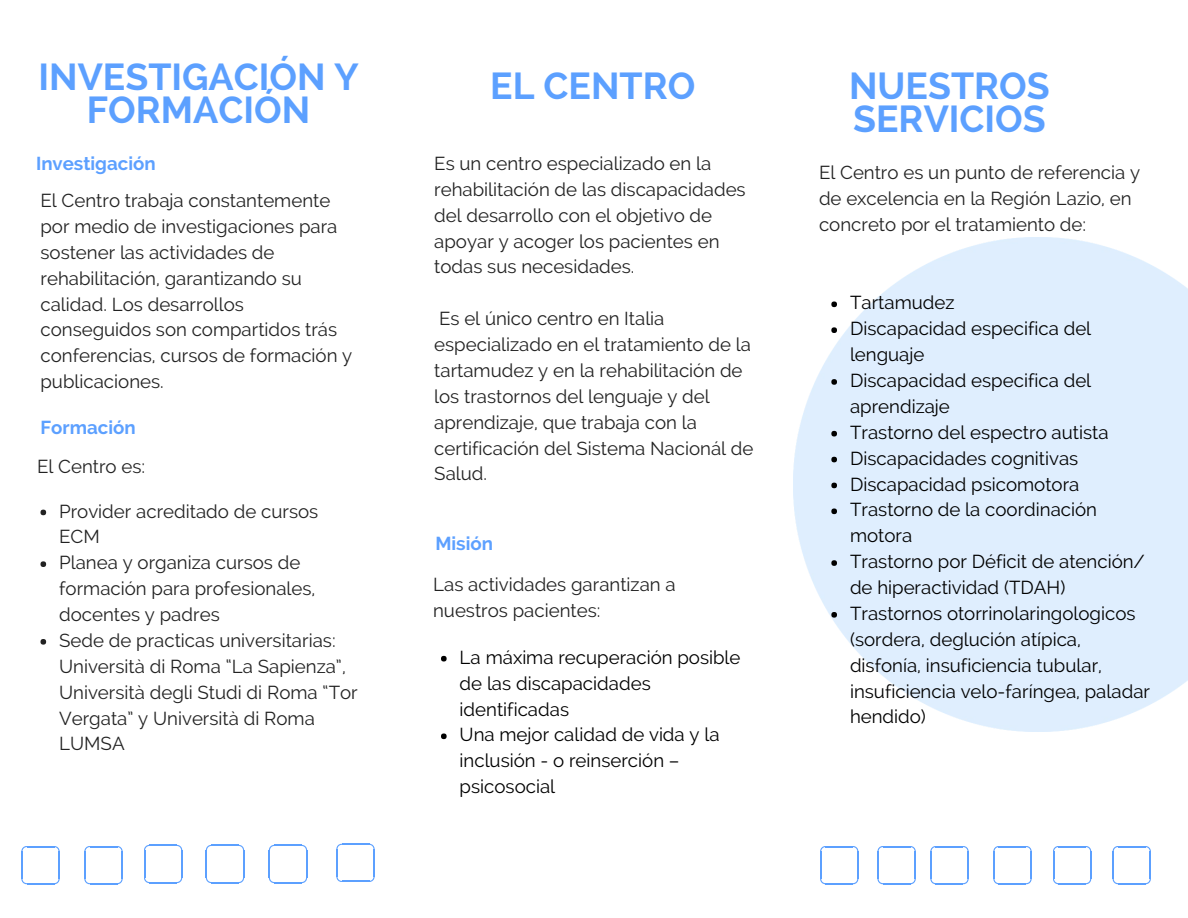
<style>
.page{position:relative;width:1188px;height:918px;background:#fff}
.page>*{position:absolute;margin:0;border:0;box-sizing:border-box;transform-origin:0 0}
.t1{font:700 37.35px/32.7px "Raleway";color:#5ca0ff;text-align:center}
.t2{font:18.75px/25.8px "Raleway";color:#222}
.t3{font:18.75px/25.8px "Raleway";color:#000}
.t4{font:700 18.75px "Raleway";color:#5ca0ff}
</style>
<div class="page">
<svg style="left:21px;top:846px;width:39px;height:5px"></svg>
<hr style="left:21px;top:851px;width:2px;height:28px;background:#5ca0ff">
<hr style="left:58px;top:851px;width:2px;height:28px;background:#5ca0ff">
<svg style="left:21px;top:879px;width:39px;height:5px"></svg>
<svg style="left:84px;top:846px;width:39px;height:5px"></svg>
<hr style="left:84px;top:851px;width:2px;height:28px;background:#5ca0ff">
<hr style="left:121px;top:851px;width:2px;height:28px;background:#5ca0ff">
<svg style="left:84px;top:879px;width:39px;height:5px"></svg>
<svg style="left:144px;top:845px;width:38px;height:38px"></svg>
<svg style="left:206px;top:845px;width:38px;height:38px"></svg>
<svg style="left:269px;top:845px;width:38px;height:38px"></svg>
<svg style="left:336px;top:844px;width:39px;height:5px"></svg>
<hr style="left:336px;top:849px;width:2px;height:28px;background:#5ca0ff">
<hr style="left:373px;top:849px;width:2px;height:28px;background:#5ca0ff">
<svg style="left:336px;top:877px;width:39px;height:5px"></svg>
<svg style="left:40px;top:510px;width:6px;height:5px"></svg>
<svg style="left:40px;top:561px;width:6px;height:6px"></svg>
<svg style="left:40px;top:639px;width:6px;height:6px"></svg>
<svg style="left:441px;top:656px;width:6px;height:6px"></svg>
<svg style="left:441px;top:734px;width:6px;height:5px"></svg>
<svg style="left:831px;top:302px;width:6px;height:5px"></svg>
<svg style="left:831px;top:327px;width:6px;height:6px"></svg>
<svg style="left:831px;top:379px;width:6px;height:6px"></svg>
<svg style="left:831px;top:431px;width:6px;height:5px"></svg>
<svg style="left:831px;top:457px;width:6px;height:5px"></svg>
<svg style="left:831px;top:483px;width:6px;height:5px"></svg>
<svg style="left:831px;top:508px;width:6px;height:6px"></svg>
<svg style="left:831px;top:560px;width:6px;height:6px"></svg>
<svg style="left:831px;top:612px;width:6px;height:6px"></svg>
<svg style="left:820px;top:846px;width:38px;height:38px"></svg>
<svg style="left:878px;top:846px;width:38px;height:38px"></svg>
<svg style="left:930px;top:846px;width:39px;height:5px"></svg>
<hr style="left:930px;top:851px;width:2px;height:28px;background:#5ca0ff">
<hr style="left:967px;top:851px;width:2px;height:28px;background:#5ca0ff">
<svg style="left:930px;top:879px;width:39px;height:5px"></svg>
<svg style="left:993px;top:846px;width:39px;height:5px"></svg>
<hr style="left:993px;top:851px;width:2px;height:28px;background:#5ca0ff">
<hr style="left:1030px;top:851px;width:2px;height:28px;background:#5ca0ff">
<svg style="left:993px;top:879px;width:39px;height:5px"></svg>
<svg style="left:1053px;top:846px;width:38px;height:38px"></svg>
<svg style="left:1113px;top:846px;width:38px;height:38px"></svg>
<h1 class="t1" style="left:39px;top:61px;width:322px">INVESTIGACIÓN Y<br>FORMACIÓN</h1>
<p class="t4" style="left:36px;top:152px;width:121px">Investigación</p>
<p class="t2" style="left:40px;top:187px;width:313px">El Centro trabaja constantemente por medio de investigaciones para sostener las actividades de rehabilitación, garantizando su calidad. Los desarrollos conseguidos son compartidos trás conferencias, cursos de formación y publicaciones.</p>
<p class="t4" style="left:40px;top:417px;width:97px">Formación</p>
<p class="t2" style="left:37px;top:453px;width:110px">El Centro es:</p>
<p class="t2" style="left:59px;top:498px;width:300px">Provider acreditado de cursos<br>ECM<br>Planea y organiza cursos de formación para profesionales, docentes y padres<br>Sede de practicas universitarias:<br>Università di Roma “La Sapienza”,<br>Università degli Studi di Roma “Tor<br>Vergata” y Università di Roma<br>LUMSA</p>
<h1 class="t1" style="left:490px;top:70px;width:207px">EL CENTRO</h1>
<p class="t2" style="left:434px;top:150px;width:313px">Es un centro especializado en la rehabilitación de las discapacidades del desarrollo con el objetivo de apoyar y acoger los pacientes en todas sus necesidades.</p>
<p class="t2" style="left:434px;top:306px;width:321px">Es el único centro en Italia especializado en el tratamiento de la tartamudez y en la rehabilitación de los trastornos del lenguaje y del aprendizaje, que trabaja con la certificación del Sistema Nacionál de<br>Salud.</p>
<p class="t4" style="left:435px;top:533px;width:59px">Misión</p>
<p class="t2" style="left:433px;top:571px;width:244px">Las actividades garantizan a nuestros pacientes:</p>
<p class="t3" style="left:460px;top:644px;width:282px">La máxima recuperación posible de las discapacidades identificadas<br>Una mejor calidad de vida y la inclusión - o reinserción – psicosocial</p>
<h1 class="t1" style="left:849px;top:70px;width:202px;text-align:left">NUESTROS<br>SERVICIOS</h1>
<p class="t2" style="left:819px;top:159px;width:323px">El Centro es un punto de referencia y de excelencia en la Región Lazio, en concreto por el tratamiento de:</p>
<p class="t3" style="left:850px;top:290px;width:302px">Tartamudez<br>Discapacidad especifica del lenguaje<br>Discapacidad especifica del aprendizaje<br>Trastorno del espectro autista<br>Discapacidades cognitivas<br>Discapacidad psicomotora<br>Trastorno de la coordinación motora<br>Trastorno por Déficit de atención/ de hiperactividad (TDAH)<br>Trastornos otorrinolaringologicos (sordera, deglución atípica, disfonía, insuficiencia tubular, insuficiencia velo-faríngea, paladar hendido)</p>
</div>
